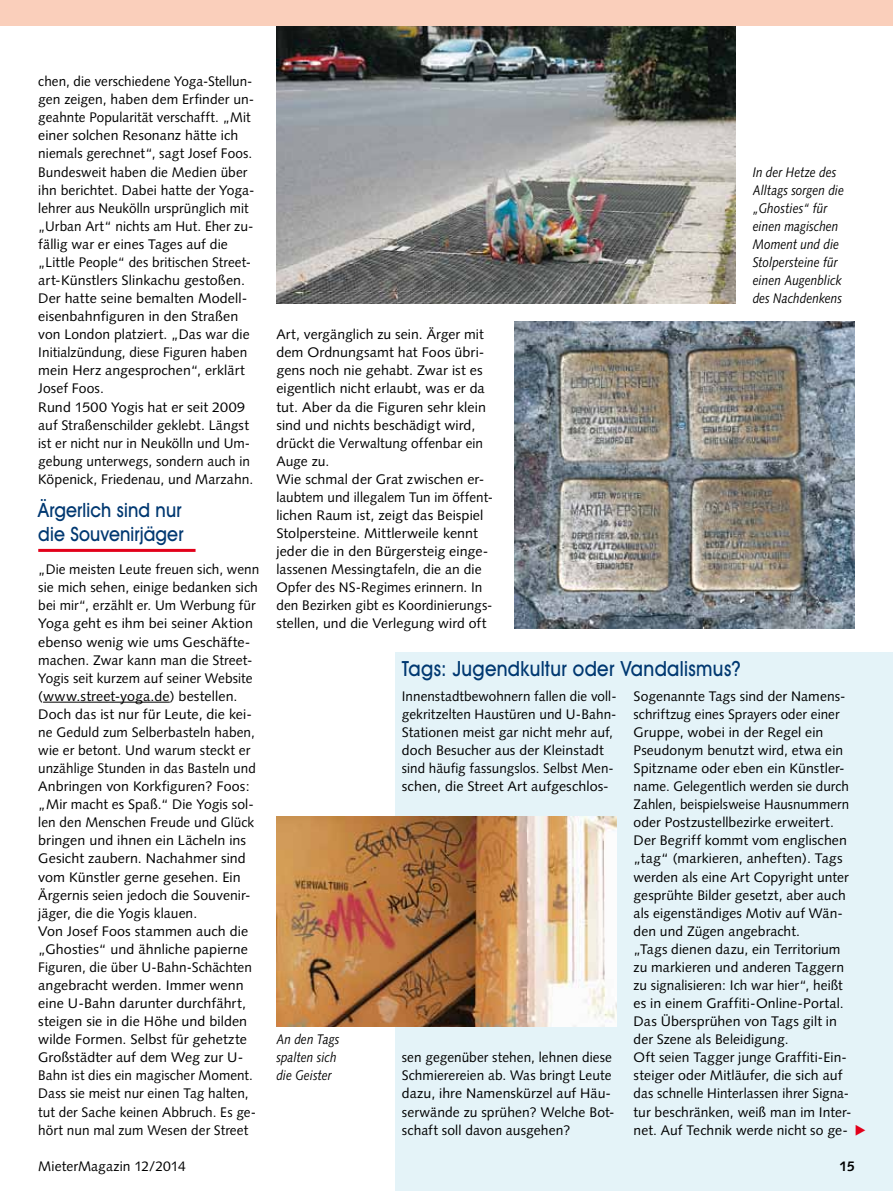
<style>
.page{position:relative;width:893px;height:1191px;background:#fff}
.page>*{position:absolute;margin:0;border:0;box-sizing:border-box;transform-origin:0 0}
.t1{font:500 21px "Avant Garde IT Cby BT";letter-spacing:.015em;color:#003871;scale:.9 1}
.t2{font:500 19.8px/24px "Avant Garde IT Cby BT";letter-spacing:.005em;color:#003871;scale:.91 1}
.t3{font:13.8px/18px "Syntax";letter-spacing:.005em;color:#000}
.t4{font:italic 13.8px/18px "Syntax";letter-spacing:.005em;color:#000;scale:.85 1}
.t5{font:700 13.8px "Syntax";color:#000}
.s1{font-family:"European Pi Three";color:#e2001a}
</style>
<div class="page">
<img style="left:276px;top:26px;width:460px;height:277px">
<div style="left:395px;top:653px;width:498px;height:538px;background:#e4f3f8"></div>
<hr style="left:43px;top:702px;width:127px;height:1px;background:#000">
<div style="left:0;top:0;width:893px;height:26px;background:#facfbb"></div>
<img style="left:514px;top:321px;width:341px;height:307px">
<img style="left:276px;top:816px;width:341px;height:210px">
<hr style="left:38px;top:549px;width:158px;height:3px;background:#e2001a">
<p class="t3" style="left:38px;top:72px;width:218px">chen, die verschiedene Yoga-Stellun&shy;gen zeigen, haben dem Erfinder un&shy;geahnte Popularität verschafft. „Mit einer solchen Resonanz hätte ich niemals gerechnet“, sagt Josef Foos.<br>Bundesweit haben die Medien über ihn berichtet. Dabei hatte der Yoga&shy;lehrer aus Neukölln ursprünglich mit „Urban Art“ nichts am Hut. Eher zu&shy;fällig war er eines Tages auf die „Little People“ des britischen Street&shy;art-Künstlers Slinkachu gestoßen.<br>Der hatte seine bemalten Modell&shy;eisenbahnfiguren in den Straßen von London platziert. „Das war die Initialzündung, diese Figuren haben mein Herz angesprochen“, erklärt Josef Foos.<br>Rund 1500 Yogis hat er seit 2009 auf Straßenschilder geklebt. Längst ist er nicht nur in Neukölln und Um&shy;gebung unterwegs, sondern auch in Köpenick, Friedenau, und Marzahn.</p>
<h2 class="t2" style="left:38px;top:497px;width:161px">Ärgerlich sind nur die Souvenirjäger</h2>
<p class="t3" style="left:38px;top:560px;width:223px">„Die meisten Leute freuen sich, wenn sie mich sehen, einige bedanken sich bei mir“, erzählt er. Um Werbung für Yoga geht es ihm bei seiner Aktion ebenso wenig wie ums Geschäfte&shy;machen. Zwar kann man die Street-Yogis seit kurzem auf seiner Website (www.street-yoga.de) bestellen.<br>Doch das ist nur für Leute, die kei&shy;ne Geduld zum Selberbasteln haben, wie er betont. Und warum steckt er unzählige Stunden in das Basteln und Anbringen von Korkfiguren? Foos: „Mir macht es Spaß.“ Die Yogis sol&shy;len den Menschen Freude und Glück bringen und ihnen ein Lächeln ins Gesicht zaubern. Nachahmer sind vom Künstler gerne gesehen. Ein Ärgernis seien jedoch die Souvenir&shy;jäger, die die Yogis klauen.<br>Von Josef Foos stammen auch die „Ghosties“ und ähnliche papierne Figuren, die über U-Bahn-Schächten angebracht werden. Immer wenn eine U-Bahn darunter durchfährt, steigen sie in die Höhe und bilden wilde Formen. Selbst für gehetzte Großstädter auf dem Weg zur U-Bahn ist dies ein magischer Moment.<br>Dass sie meist nur einen Tag halten, tut der Sache keinen Abbruch. Es ge&shy;hört nun mal zum Wesen der Street</p>
<p class="t3" style="left:38px;top:1157px;width:149px">MieterMagazin 12/2014</p>
<p class="t5" style="left:839px;top:1158px;width:17px">15</p>
<p class="t4" style="left:753px;top:163px;width:109px">In der Hetze des<br>Alltags sorgen die „Ghosties“ für einen magischen<br>Moment und die<br>Stolpersteine für einen Augenblick des Nachdenkens</p>
<p class="t3" style="left:276px;top:325px;width:218px">Art, vergänglich zu sein. Ärger mit dem Ordnungsamt hat Foos übri&shy;gens noch nie gehabt. Zwar ist es eigentlich nicht erlaubt, was er da tut. Aber da die Figuren sehr klein sind und nichts beschädigt wird, drückt die Verwaltung offenbar ein Auge zu.<br>Wie schmal der Grat zwischen er&shy;laubtem und illegalem Tun im öf fent&shy;lichen Raum ist, zeigt das Beispiel Stolpersteine. Mittlerweile kennt jeder die in den Bürgersteig einge&shy;lassenen Messingtafeln, die an die Opfer des NS-Regimes erinnern. In den Bezirken gibt es Koordinierungs&shy;stellen, und die Verlegung wird oft</p>
<h1 class="t1" style="left:402px;top:656px;width:378px">Tags: Jugendkultur oder Vandalismus?</h1>
<p class="t3" style="left:634px;top:687px;width:234px">Sogenannte Tags sind der Namens&shy;schriftzug eines Sprayers oder einer Gruppe, wobei in der Regel ein Pseudonym benutzt wird, etwa ein Spitzname oder eben ein Künstler&shy;name. Gelegentlich werden sie durch Zahlen, beispielsweise Hausnummern oder Postzustellbezirke erweitert.<br>Der Begriff kommt vom englischen „tag“ (markieren, anheften). Tags werden als eine Art Copyright unter gesprühte Bilder gesetzt, aber auch<br>als eigenständiges Motiv auf Wän&shy;den und Zügen angebracht.<br>„Tags dienen dazu, ein Territorium<br>zu markieren und anderen Taggern<br>zu signalisieren: Ich war hier“, heißt<br>es in einem Graffiti-Online-Portal.<br>Das Übersprühen von Tags gilt in<br>der Szene als Beleidigung.<br>Oft seien Tagger junge Graffiti-Ein&shy;steiger oder Mitläufer, die sich auf<br>das schnelle Hinterlassen ihrer Signa&shy;tur beschränken, weiß man im Inter&shy;net. Auf Technik werde nicht so ge- <span class="s1">E</span></p>
<p class="t3" style="left:402px;top:687px;width:216px">Innenstadtbewohnern fallen die voll&shy;gekritzelten Haustüren und U-Bahn-Stationen meist gar nicht mehr auf, doch Besucher aus der Kleinstadt sind häufig fassungslos. Selbst Men&shy;schen, die Street Art aufgeschlos-</p>
<p class="t4" style="left:276px;top:1030px;width:76px">An den Tags spalten sich die Geister</p>
<p class="t3" style="left:402px;top:1048px;width:214px">sen gegenüber stehen, lehnen diese Schmierereien ab. Was bringt Leute dazu, ihre Namenskürzel auf Häu&shy;serwände zu sprühen? Welche Bot&shy;schaft soll davon ausgehen?</p>
</div>
